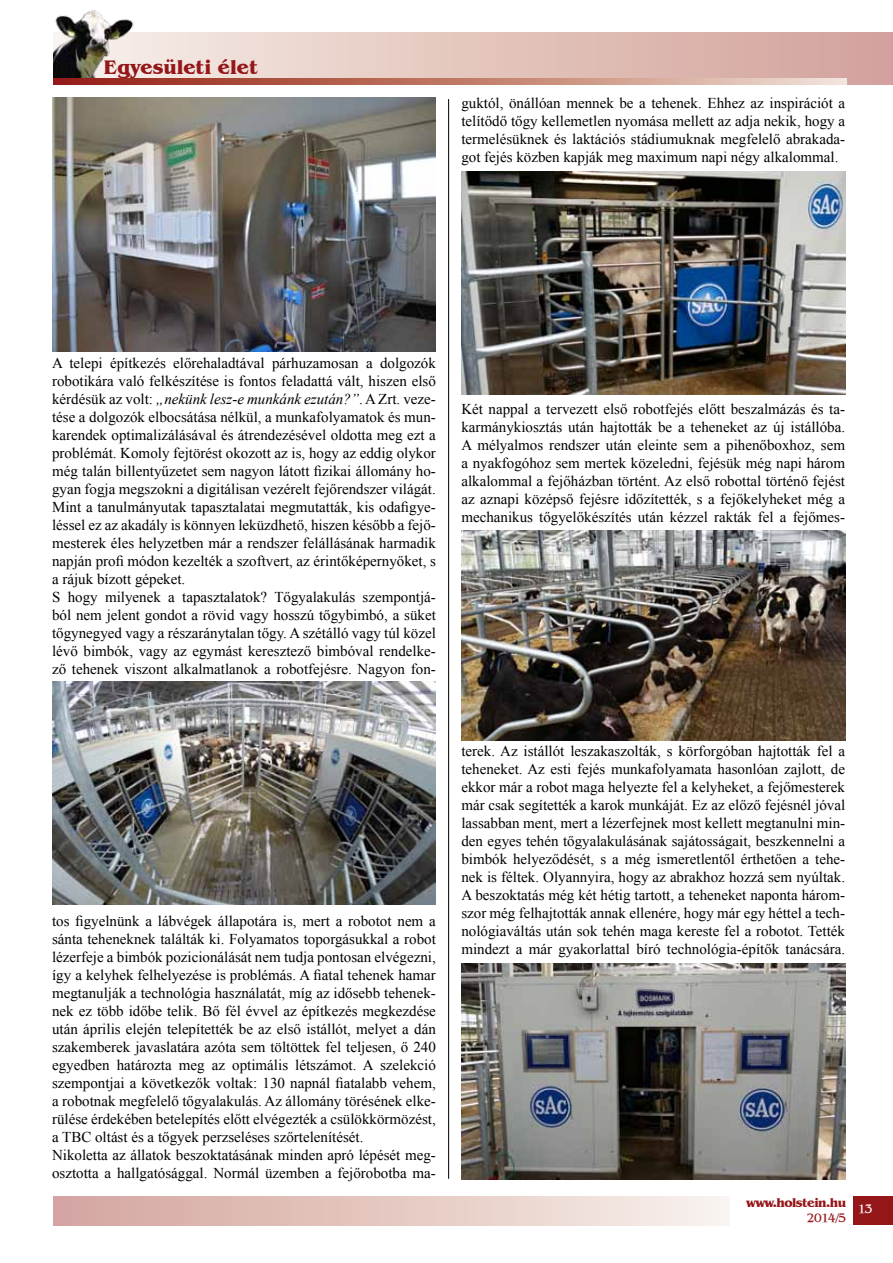
<style>
.page{position:relative;width:893px;height:1263px;background:#fff}
.page>*{position:absolute;margin:0;border:0;box-sizing:border-box;transform-origin:0 0}
.t1{font:700 20.1px "Benguiat IT Cby BT";color:#941619}
.t2{font:15px/18px "Times New Roman";color:#000;text-align:justify}
.t3{font:700 12.75px "Benguiat IT Cby BT";letter-spacing:-.04em;color:#941619}
.t4{font:12.75px "Benguiat Bk PFL";color:#941619}
.t5{font:12.75px "Benguiat Bk PFL";color:#fff}
.s1{font-style:italic}
</style>
<div class="page">
<svg style="left:169px;top:32px;width:724px;height:52px;background:#e1c2bb"></svg>
<div style="left:53px;top:1197px;width:677px;height:28px;background:linear-gradient(to right,#d3a39d,#f8f1eb)"></div>
<div style="left:854px;top:1196px;width:39px;height:29px;background:#941619"></div>
<img style="left:53px;top:10px;width:116px;height:68px">
<svg style="left:53px;top:78px;width:793px;height:6px;background:#c07b6b"></svg>
<hr style="left:448px;top:99px;width:1px;height:1080px;background:#000">
<img style="left:52px;top:681px;width:384px;height:223px">
<img style="left:461px;top:171px;width:384px;height:223px">
<img style="left:461px;top:530px;width:384px;height:210px">
<img style="left:52px;top:98px;width:384px;height:254px">
<img style="left:461px;top:964px;width:384px;height:216px">
<h1 class="t1" style="left:104px;top:55px;width:156px">Egyesületi élet</h1>
<p class="t2" style="left:461px;top:94px;width:385px">guktól, önállóan mennek be a tehenek. Ehhez az inspirációt a telítődő tőgy kellemetlen nyomása mellett az adja nekik, hogy a termelésüknek és laktációs stádiumuknak megfelelő abrakada&shy;got fejés közben kapják meg maximum napi négy alkalommal.</p>
<p class="t2" style="left:52px;top:353px;width:385px;text-align:left">A telepi építkezés előrehaladtával párhuzamosan a dolgozók robotikára való felkészítése is fontos feladattá vált, hiszen első kérdésük az volt: <span class="s1">„nekünk lesz-e munkánk ezután?”</span>. A Zrt. veze&shy;tése a dolgozók elbocsátása nélkül, a munkafolyamatok és mun&shy;karendek optimalizálásával és átrendezésével oldotta meg ezt a problémát. Komoly fejtörést okozott az is, hogy az eddig olykor még talán billentyűzetet sem nagyon látott fizikai állomány ho&shy;gyan fogja megszokni a digitálisan vezérelt fejőrendszer világát.<br>Mint a tanulmányutak tapasztalatai megmutatták, kis odafigye&shy;léssel ez az akadály is könnyen leküzdhető, hiszen később a fejő&shy;mesterek éles helyzetben már a rendszer felállásának harmadik napján profi módon kezelték a szoftvert, az érintőképernyőket, s a rájuk bízott gépeket.<br>S hogy milyenek a tapasztalatok? Tőgyalakulás szempontjá&shy;ból nem jelent gondot a rövid vagy hosszú tőgybimbó, a süket tőgynegyed vagy a részaránytalan tőgy. A szétálló vagy túl közel lévő bimbók, vagy az egymást keresztező bimbóval rendelke&shy;ző tehenek viszont alkalmatlanok a robotfejésre. Nagyon fon-</p>
<p class="t2" style="left:461px;top:400px;width:385px">Két nappal a tervezett első robotfejés előtt beszalmázás és ta&shy;karmánykiosztás után hajtották be a teheneket az új istállóba.<br>A mélyalmos rendszer után eleinte sem a pihenőboxhoz, sem a nyakfogóhoz sem mertek közeledni, fejésük még napi három alkalommal a fejőházban történt. Az első robottal történő fejést az aznapi középső fejésre időzítették, s a fejőkelyheket még a mechanikus tőgyelőkészítés után kézzel rakták fel a fejőmes-</p>
<p class="t2" style="left:52px;top:911px;width:385px;text-align:left">tos figyelnünk a lábvégek állapotára is, mert a robotot nem a sánta teheneknek találták ki. Folyamatos toporgásukkal a robot lézerfeje a bimbók pozicionálását nem tudja pontosan elvégezni, így a kelyhek felhelyezése is problémás. A fiatal tehenek hamar megtanulják a technológia használatát, míg az idősebb tehenek&shy;nek ez több időbe telik. Bő fél évvel az építkezés megkezdése után április elején telepítették be az első istállót, melyet a dán szakemberek javaslatára azóta sem töltöttek fel teljesen, ő 240 egyedben határozta meg az optimális létszámot. A szelekció szempontjai a következők voltak: 130 napnál fiatalabb vehem, a robotnak megfelelő tőgyalakulás. Az állomány törésének elke&shy;rülése érdekében betelepítés előtt elvégezték a csülökkörmözést, a TBC oltást és a tőgyek perzseléses szőrtelenítését.<br>Nikoletta az állatok beszoktatásának minden apró lépését meg&shy;osztotta a hallgatósággal. Normál üzemben a fejőrobotba ma-</p>
<p class="t2" style="left:461px;top:742px;width:385px">terek. Az istállót leszakaszolták, s körforgóban hajtották fel a teheneket. Az esti fejés munkafolyamata hasonlóan zajlott, de ekkor már a robot maga helyezte fel a kelyheket, a fejőmesterek már csak segítették a karok munkáját. Ez az előző fejésnél jóval lassabban ment, mert a lézerfejnek most kellett megtanulni min&shy;den egyes tehén tőgyalakulásának sajátosságait, beszkennelni a bimbók helyeződését, s a még ismeretlentől érthetően a tehe&shy;nek is féltek. Olyannyira, hogy az abrakhoz hozzá sem nyúltak.<br>A beszoktatás még két hétig tartott, a teheneket naponta három&shy;szor még felhajtották annak ellenére, hogy már egy héttel a tech&shy;nológiaváltás után sok tehén maga kereste fel a robotot. Tették mindezt a már gyakorlattal bíró technológia-építők tanácsára.</p>
<p class="t3" style="left:746px;top:1195px;width:101px">www.holstein.hu</p>
<p class="t4" style="left:807px;top:1210px;width:41px">2014/5</p>
<p class="t5" style="left:858px;top:1201px;width:16px">13</p>
</div>
